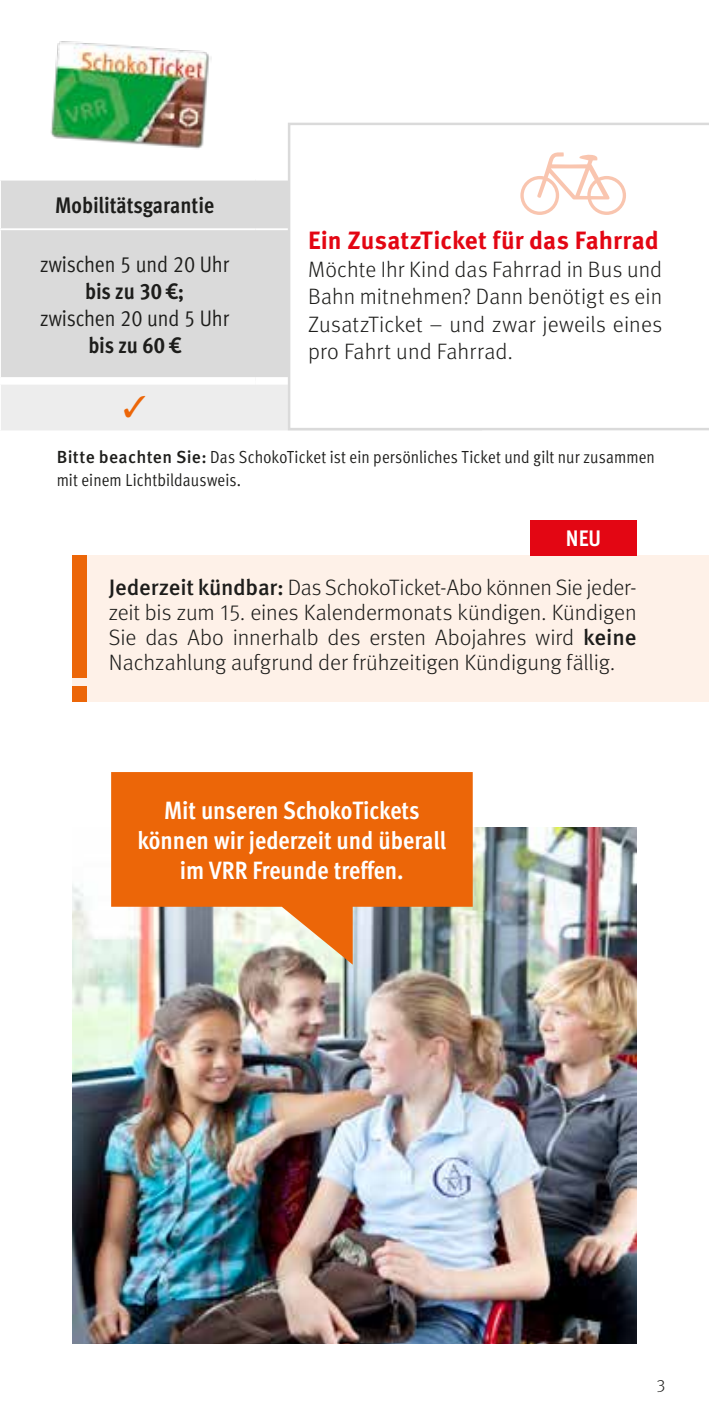
<style>
.page{position:relative;width:709px;height:1418px;background:#fff}
.page>*{position:absolute;margin:0;border:0;box-sizing:border-box;transform-origin:0 0}
.t1{font:25px/30px "Meta Cond Bold LF";color:#fff;text-align:center}
.t2{font:700 25px "Meta Pro";color:#e30613}
.t3{font:700 condensed 22.5px "Meta Pro";letter-spacing:-.005em;color:#1d1d1b}
.t4{font:22.5px "Meta Pro Cond Norm";letter-spacing:-.005em;color:#1d1d1b}
.t5{font:700 condensed 22.5px "Meta Pro";color:#fff}
.t6{font:300 22.25px/27.5px "Meta Pro";color:#1d1d1b;text-align:justify}
.t7{font:condensed 17.5px/22.5px "Meta Pro";letter-spacing:.005em;color:#1d1d1b}
.t8{font:300 17.5px "Meta Pro";color:#1d1d1b}
.s1{font-weight:500;font-stretch:normal}
.s2{font-weight:500}
</style>
<div class="page">
<svg style="left:288px;top:122px;width:194px;height:1px"></svg>
<div style="left:1px;top:180px;width:287px;height:197px;background:#dadada"></div>
<hr style="left:0;top:228px;width:255px;height:2px;background:#fff">
<hr style="left:255px;top:228px;width:227px;height:2px;background:#fff">
<svg style="left:288px;top:123px;width:421px;height:307px"></svg>
<svg style="left:520px;top:152px;width:106px;height:63px"></svg>
<img style="left:50px;top:41px;width:162px;height:108px">
<div style="left:72px;top:555px;width:637px;height:147px;background:#fef1e8"></div>
<div style="left:72px;top:555px;width:14px;height:122px;background:#ec6608"></div>
<div style="left:72px;top:686px;width:14px;height:16px;background:#ec6608"></div>
<div style="left:530px;top:520px;width:106px;height:35px;background:#e30613"></div>
<img style="left:72px;top:827px;width:564px;height:516px">
<svg style="left:111px;top:772px;width:362px;height:192px;background:#de7d37"></svg>
<svg style="left:1px;top:377px;width:481px;height:53px"></svg>
<p class="t3" style="left:55px;top:188px;width:160px">Mobilitätsgarantie</p>
<p class="t4" style="left:40px;top:247px;width:191px">zwischen 5 und 20 Uhr</p>
<p class="t3" style="left:85px;top:273px;width:100px">bis zu 30 €;</p>
<p class="t4" style="left:40px;top:301px;width:191px">zwischen 20 und 5 Uhr</p>
<p class="t3" style="left:88px;top:327px;width:94px">bis zu 60 €</p>
<p class="t2" style="left:308px;top:221px;width:352px">Ein ZusatzTicket für das Fahrrad</p>
<p class="t6" style="left:308px;top:254px;width:355px">Möchte Ihr Kind das Fahrrad in Bus und Bahn mitnehmen? Dann benötigt es ein ZusatzTicket – und zwar jeweils eines pro Fahrt und Fahrrad.</p>
<p class="t7" style="left:57px;top:444px;width:600px"><span class="s1">Bitte beachten Sie:</span> Das SchokoTicket ist ein persönliches Ticket und gilt nur zusammen mit einem Lichtbildausweis.</p>
<p class="t5" style="left:566px;top:521px;width:37px">NEU</p>
<p class="t6" style="left:109px;top:574px;width:529px;line-height:25px"><span class="s2">Jederzeit kündbar:</span> Das SchokoTicket-Abo können Sie jeder&shy;zeit bis zum 15. eines Kalendermonats kündigen. Kündigen Sie das Abo innerhalb des ersten Abojahres wird <span class="s2">keine </span>Nachzahlung aufgrund der frühzeitigen Kündigung fällig.</p>
<p class="t1" style="left:138px;top:795px;width:310px">Mit unseren SchokoTickets können wir jederzeit und überall im VRR Freunde treffen.</p>
<p class="t8" style="left:656px;top:1370px;width:10px">3</p>
</div>
